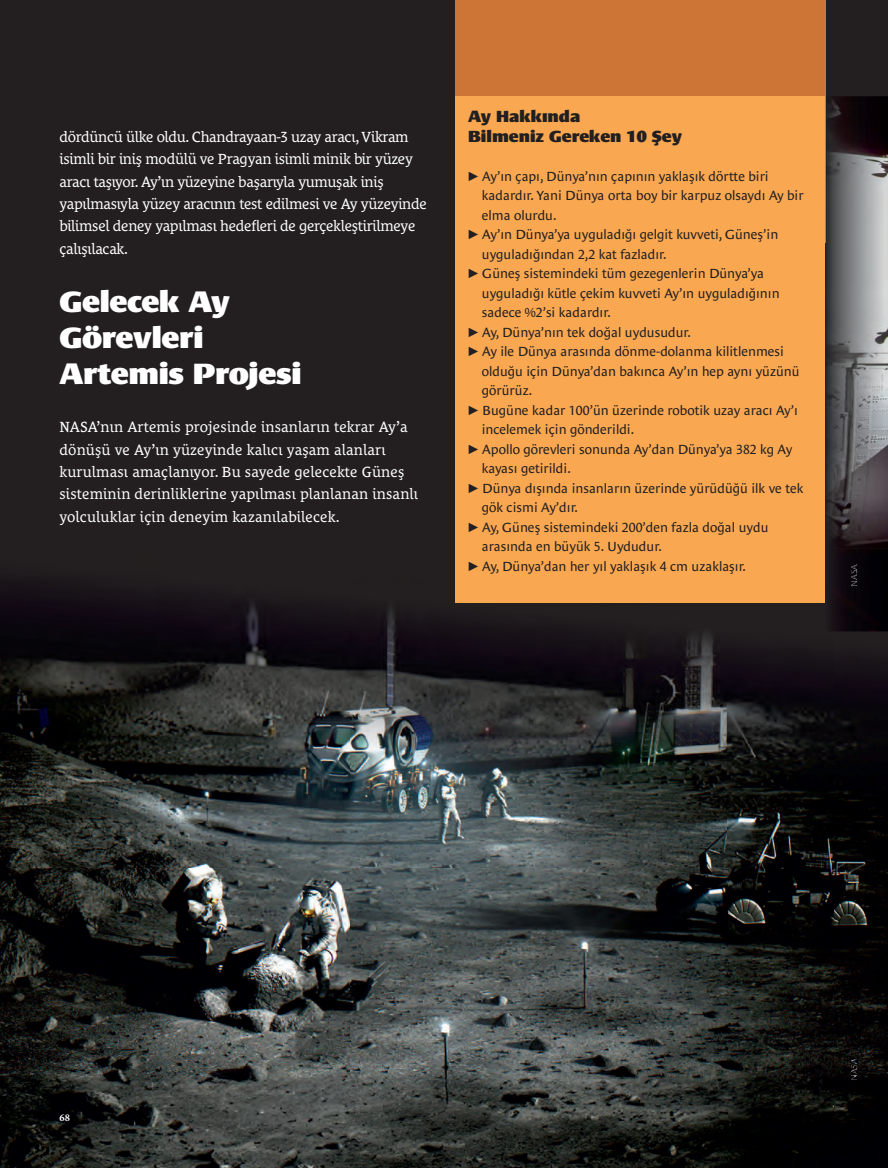
<style>
.page{position:relative;width:888px;height:1168px;background:#fff}
.page>*{position:absolute;margin:0;border:0;box-sizing:border-box;transform-origin:0 0}
.t1{font:900 30px/36px "Le Monde Sans Pro";letter-spacing:-.01em;color:#fff}
.t2{font:900 16.5px/19.5px "Le Monde Sans Pro";color:#231f20}
.t3{font:15px/22.4px "Le Monde Courrier Pro";letter-spacing:-.02em;color:#fff}
.t4{font:15px/22.4px "Le Monde Courrier Pro";letter-spacing:.01em;color:#fff}
.t5{font:13.5px "Le Monde Sans Pro";color:#231f20}
.t6{font:700 10.35px "Minion Pro";color:#fff}
.t7{font:300 expanded 9px "Le Monde Sans Pro";color:#8e8896}
.t8{font:300 expanded 9px "Le Monde Sans Pro";color:#a4a1a9}
</style>
<div class="page">
<div style="left:0;top:0;width:888px;height:1167px;background:#231f20"></div>
<img style="left:0;top:582px;width:835px;height:585px">
<img style="left:835px;top:631px;width:53px;height:536px">
<img style="left:825px;top:96px;width:63px;height:452px">
<img style="left:825px;top:548px;width:63px;height:83px">
<div style="left:455px;top:0;width:370px;height:243px;background:#cd7536"></div>
<div style="left:455px;top:96px;width:370px;height:507px;background:#f9a851"></div>
<img style="left:851px;top:1058px;width:6px;height:22px">
<img style="left:851px;top:564px;width:6px;height:21px">
<p class="t3" style="left:59px;top:127px;width:369px">dördüncü ülke oldu. Chandrayaan-3 uzay aracı, Vikram isimli bir iniş modülü ve Pragyan isimli minik bir yüzey aracı taşıyor. Ay’ın yüzeyine başarıyla yumuşak iniş yapılmasıyla yüzey aracının test edilmesi ve Ay yüzeyinde bilimsel deney yapılması hedefleri de gerçekleştirilmeye çalışılacak.</p>
<h1 class="t1" style="left:59px;top:286px;width:243px">Gelecek Ay<br>Görevleri<br>Artemis Projesi</h1>
<p class="t4" style="left:59px;top:417px;width:360px">NASA’nın Artemis projesinde insanların tekrar Ay’a dönüşü ve Ay’ın yüzeyinde kalıcı yaşam alanları kurulması amaçlanıyor. Bu sayede gelecekte Güneş sisteminin derinliklerine yapılması planlanan insanlı yolculuklar için deneyim kazanılabilecek.</p>
<p class="t2" style="left:468px;top:108px;width:215px">Ay Hakkında<br>Bilmeniz Gereken 10 Şey</p>
<p class="t5" style="left:468px;top:170px;width:302px">▶ Ay’ın çapı, Dünya’nın çapının yaklaşık dörtte biri</p>
<p class="t5" style="left:482px;top:190px;width:323px">kadardır. Yani Dünya orta boy bir karpuz olsaydı Ay bir</p>
<p class="t5" style="left:482px;top:209px;width:76px">elma olurdu.</p>
<p class="t5" style="left:468px;top:229px;width:312px">▶ Ay’ın Dünya’ya uyguladığı gelgit kuvveti, Güneş’in</p>
<p class="t5" style="left:482px;top:248px;width:186px">uyguladığından 2,2 kat fazladır.</p>
<p class="t5" style="left:468px;top:268px;width:297px">▶ Güneş sistemindeki tüm gezegenlerin Dünya’ya</p>
<p class="t5" style="left:482px;top:287px;width:299px">uyguladığı kütle çekim kuvveti Ay’ın uyguladığının</p>
<p class="t5" style="left:482px;top:307px;width:130px">sadece %2’si kadardır.</p>
<p class="t5" style="left:468px;top:326px;width:224px">▶ Ay, Dünya’nın tek doğal uydusudur.</p>
<p class="t5" style="left:468px;top:346px;width:317px">▶ Ay ile Dünya arasında dönme-dolanma kilitlenmesi</p>
<p class="t5" style="left:482px;top:365px;width:319px">olduğu için Dünya’dan bakınca Ay’ın hep aynı yüzünü</p>
<p class="t5" style="left:482px;top:385px;width:52px">görürüz.</p>
<p class="t5" style="left:468px;top:404px;width:331px">▶ Bugüne kadar 100’ün üzerinde robotik uzay aracı Ay’ı</p>
<p class="t5" style="left:482px;top:424px;width:154px">incelemek için gönderildi.</p>
<p class="t5" style="left:468px;top:443px;width:326px">▶ Apollo görevleri sonunda Ay’dan Dünya’ya 382 kg Ay</p>
<p class="t5" style="left:482px;top:463px;width:90px">kayası getirildi.</p>
<p class="t5" style="left:468px;top:482px;width:337px">▶ Dünya dışında insanların üzerinde yürüdüğü ilk ve tek</p>
<p class="t5" style="left:482px;top:502px;width:98px">gök cismi Ay’dır.</p>
<p class="t5" style="left:468px;top:521px;width:302px">▶ Ay, Güneş sistemindeki 200’den fazla doğal uydu</p>
<p class="t5" style="left:482px;top:541px;width:181px">arasında en büyük 5. Uydudur.</p>
<p class="t5" style="left:468px;top:560px;width:279px">▶ Ay, Dünya’dan her yıl yaklaşık 4 cm uzaklaşır.</p>
<p class="t8" style="left:850px;top:586px;width:24px;rotate:-90deg">NASA</p>
<p class="t6" style="left:59px;top:1111px;width:12px">68</p>
<p class="t7" style="left:850px;top:1081px;width:24px;rotate:-90deg">NASA</p>
</div>
